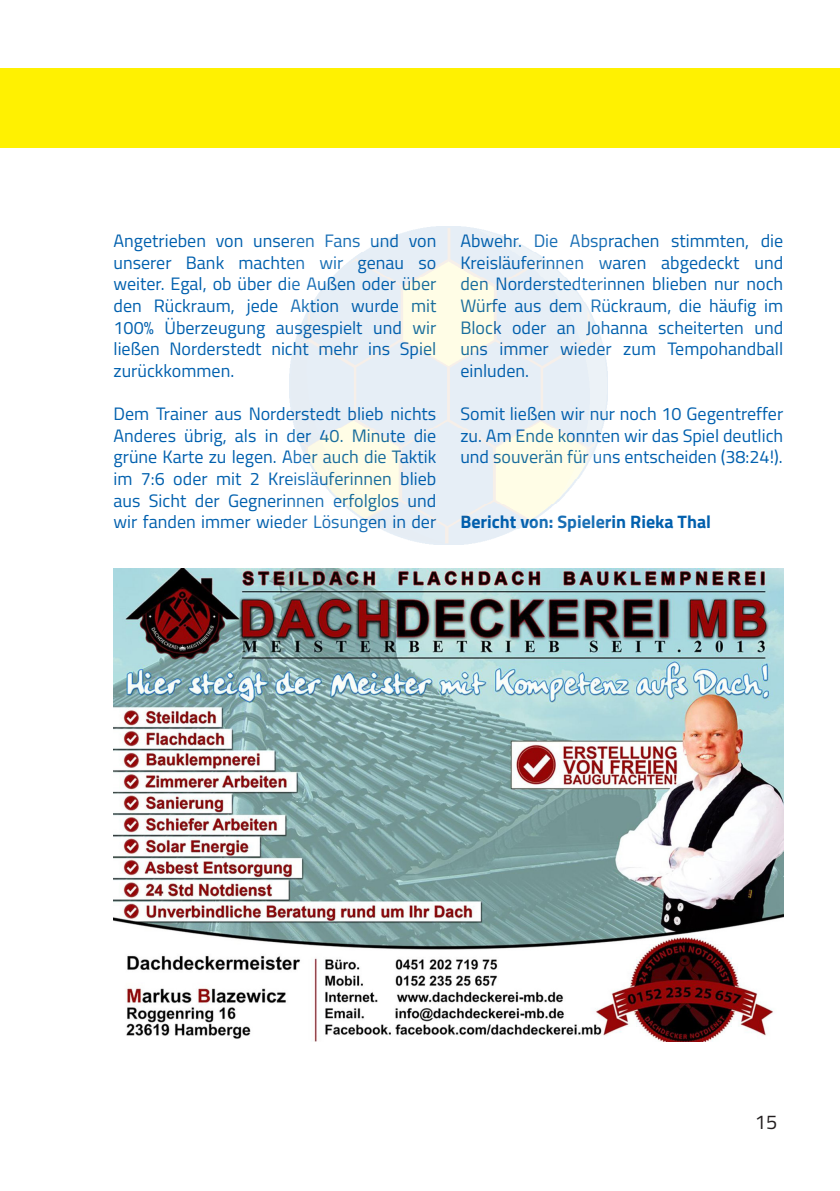
<style>
.page{position:relative;width:840px;height:1191px;background:#fff}
.page>*{position:absolute;margin:0;border:0;box-sizing:border-box;transform-origin:0 0}
.t1{font:20px "Titillium Web";color:#231f20}
.t2{font:18px/21.6px "Titillium Web";color:#0160ae;text-align:justify}
.t3{font:700 18px "Titillium Web";color:#0160ae}
</style>
<div class="page">
<div style="left:0;top:68px;width:839px;height:80px;background:#fff101"></div>
<img style="left:113px;top:569px;width:669px;height:473px">
<p class="t2" style="left:113px;top:229px;width:324px">Angetrieben von unseren Fans und von unserer Bank machten wir genau so weiter. Egal, ob über die Außen oder über den Rückraum, jede Aktion wurde mit 100% Überzeugung ausgespielt und wir ließen Norderstedt nicht mehr ins Spiel zurückkommen.</p>
<p class="t2" style="left:113px;top:402px;width:324px">Dem Trainer aus Norderstedt blieb nichts Anderes übrig, als in der 40. Minute die grüne Karte zu legen. Aber auch die Taktik im 7:6 oder mit 2 Kreisläuferinnen blieb aus Sicht der Gegnerinnen erfolglos und wir fanden immer wieder Lösungen in der</p>
<p class="t2" style="left:460px;top:229px;width:324px">Abwehr. Die Absprachen stimmten, die Kreisläuferinnen waren abgedeckt und den Norderstedterinnen blieben nur noch Würfe aus dem Rückraum, die häufig im Block oder an Johanna scheiterten und uns immer wieder zum Tempohandball einluden.</p>
<p class="t2" style="left:460px;top:402px;width:324px">Somit ließen wir nur noch 10 Gegentreffer zu. Am Ende konnten wir das Spiel deutlich und souverän für uns entscheiden (38:24!).</p>
<p class="t3" style="left:460px;top:508px;width:252px">Bericht von: Spielerin Rieka Thal</p>
<p class="t1" style="left:754px;top:1107px;width:24px">15</p>
</div>
